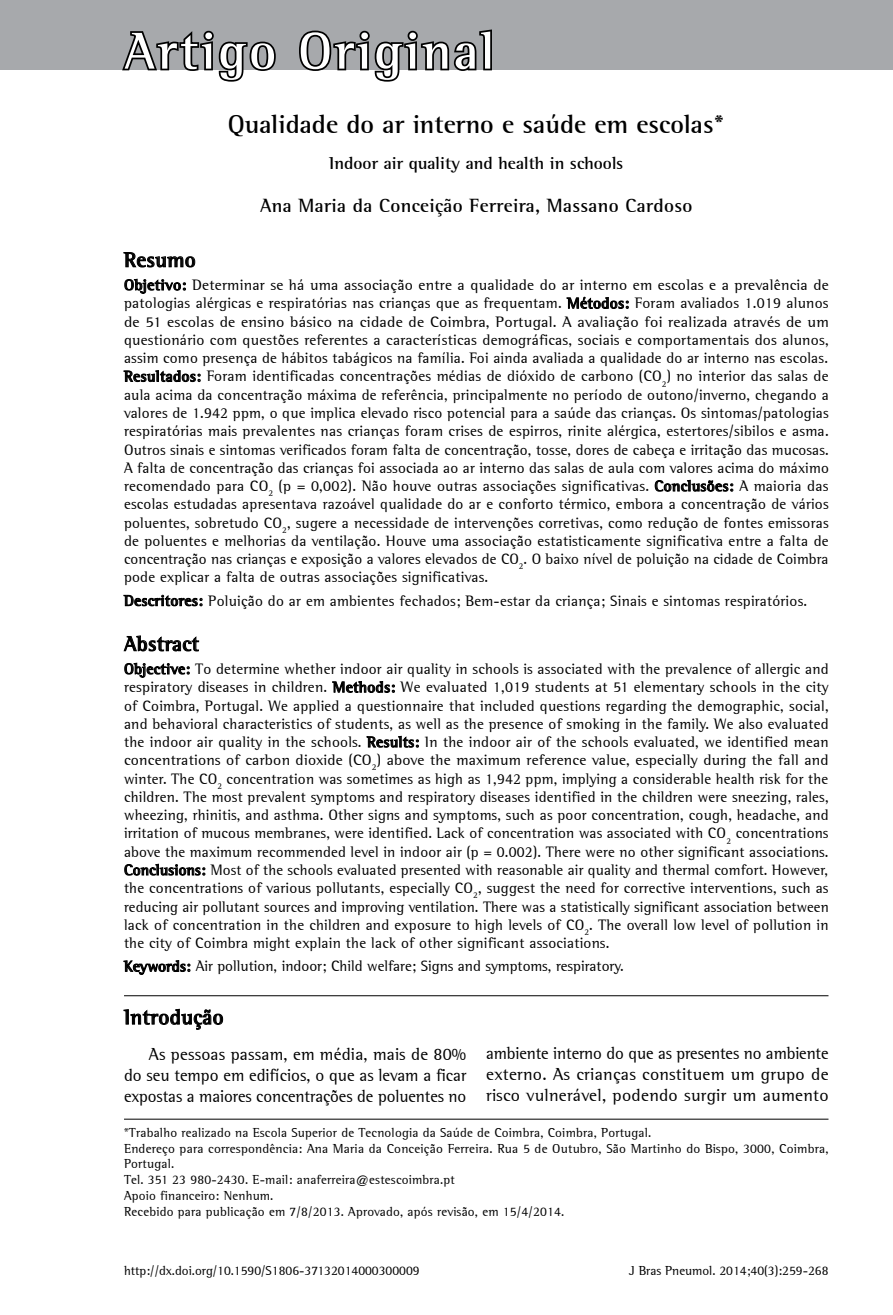
<style>
.page{position:relative;width:893px;height:1315px;background:#fff}
.page>*{position:absolute;margin:0;border:0;box-sizing:border-box;transform-origin:0 0}
.t1{font:700 52.5px "Libre Semi Serif S Si";letter-spacing:.05em;color:#fff}
.t2{font:700 26.25px "Libre Semi Serif S Si";color:#000}
.t3{font:700 21px "Libre Semi Serif S Si";letter-spacing:.015em;color:#000}
.t4{font:700 19.25px "Libre Semi Serif S Si";letter-spacing:.015em;color:#000}
.t5{font:17.5px/21px "Libre Semi Serif S Si";color:#000;text-align:justify;scale:.96 1}
.t6{font:17.5px/21px "Libre Semi Serif S Si";color:#000;text-align:justify}
.t7{font:700 17.5px "Libre Semi Serif S Si";color:#000}
.t8{font:15.22px/18.2px "Libre Semi Serif S Si";letter-spacing:.015em;color:#000;text-align:justify}
.t9{font:13.12px/15.8px "Libre Semi Serif S Si";letter-spacing:.015em;color:#000}
.s1{font-weight:700}
</style>
<div class="page">
<div style="left:0;top:0;width:893px;height:70px;background:#a7a9ac"></div>
<hr style="left:124px;top:995px;width:704px;height:1px;background:#000">
<svg style="left:124px;top:252px;width:71px;height:15px"></svg>
<svg style="left:125px;top:279px;width:61px;height:14px"></svg>
<svg style="left:567px;top:296px;width:61px;height:13px"></svg>
<svg style="left:124px;top:370px;width:76px;height:12px"></svg>
<svg style="left:655px;top:480px;width:78px;height:11px"></svg>
<svg style="left:124px;top:595px;width:78px;height:11px"></svg>
<svg style="left:124px;top:636px;width:75px;height:15px"></svg>
<svg style="left:125px;top:663px;width:64px;height:14px"></svg>
<svg style="left:332px;top:681px;width:63px;height:11px"></svg>
<svg style="left:367px;top:736px;width:52px;height:11px"></svg>
<svg style="left:125px;top:864px;width:80px;height:11px"></svg>
<svg style="left:124px;top:960px;width:66px;height:14px"></svg>
<hr style="left:124px;top:1118px;width:704px;height:1px;background:#000">
<svg style="left:124px;top:1009px;width:99px;height:20px"></svg>
<svg style="left:122px;top:30px;width:154px;height:52px"></svg>
<svg style="left:299px;top:29px;width:193px;height:53px"></svg>
<h1 class="t1" style="left:124px;top:19px;width:372px">Artigo Original</h1>
<h2 class="t2" style="left:228px;top:108px;width:498px">Qualidade do ar interno e saúde em escolas*</h2>
<p class="t7" style="left:329px;top:152px;width:296px">Indoor air quality and health in schools</p>
<p class="t4" style="left:260px;top:194px;width:434px">Ana Maria da Conceição Ferreira, Massano Cardoso</p>
<h3 class="t3" style="left:124px;top:247px;width:73px">Resumo</h3>
<p class="t8" style="left:124px;top:276px;width:706px"><span class="s1">Objetivo:</span> Determinar se há uma associação entre a qualidade do ar interno em escolas e a prevalência de patologias alérgicas e respiratórias nas crianças que as frequentam. <span class="s1">Métodos:</span> Foram avaliados 1.019 alunos de 51 escolas de ensino básico na cidade de Coimbra, Portugal. A avaliação foi realizada através de um questionário com questões referentes a características demográficas, sociais e comportamentais dos alunos, assim como presença de hábitos tabágicos na família. Foi ainda avaliada a qualidade do ar interno nas escolas.<br><span class="s1">Resultados:</span> Foram identificadas concentrações médias de dióxido de carbono (CO<sub>2</sub>) no interior das salas de aula acima da concentração máxima de referência, principalmente no período de outono/inverno, chegando a valores de 1.942 ppm, o que implica elevado risco potencial para a saúde das crianças. Os sintomas/patologias respiratórias mais prevalentes nas crianças foram crises de espirros, rinite alérgica, estertores/sibilos e asma.<br>Outros sinais e sintomas verificados foram falta de concentração, tosse, dores de cabeça e irritação das mucosas.<br>A falta de concentração das crianças foi associada ao ar interno das salas de aula com valores acima do máximo recomendado para CO<sub>2</sub> (p = 0,002). Não houve outras associações significativas. <span class="s1">Conclusões:</span> A maioria das escolas estudadas apresentava razoável qualidade do ar e conforto térmico, embora a concentração de vários poluentes, sobretudo CO<sub>2</sub>, sugere a necessidade de intervenções corretivas, como redução de fontes emissoras de poluentes e melhorias da ventilação. Houve uma associação estatisticamente significativa entre a falta de concentração nas crianças e exposição a valores elevados de CO<sub>2</sub>. O baixo nível de poluição na cidade de Coimbra pode explicar a falta de outras associações significativas.</p>
<p class="t8" style="left:124px;top:591px;width:685px"><span class="s1">Descritores:</span> Poluição do ar em ambientes fechados; Bem-estar da criança; Sinais e sintomas respiratórios.</p>
<h3 class="t3" style="left:124px;top:631px;width:77px">Abstract</h3>
<p class="t8" style="left:124px;top:659px;width:706px"><span class="s1">Objective:</span> To determine whether indoor air quality in schools is associated with the prevalence of allergic and respiratory diseases in children. <span class="s1">Methods:</span> We evaluated 1,019 students at 51 elementary schools in the city of Coimbra, Portugal. We applied a questionnaire that included questions regarding the demographic, social, and behavioral characteristics of students, as well as the presence of smoking in the family. We also evaluated the indoor air quality in the schools. <span class="s1">Results:</span> In the indoor air of the schools evaluated, we identified mean concentrations of carbon dioxide (CO<sub>2</sub>) above the maximum reference value, especially during the fall and winter. The CO<sub>2</sub> concentration was sometimes as high as 1,942 ppm, implying a considerable health risk for the children. The most prevalent symptoms and respiratory diseases identified in the children were sneezing, rales, wheezing, rhinitis, and asthma. Other signs and symptoms, such as poor concentration, cough, headache, and irritation of mucous membranes, were identified. Lack of concentration was associated with CO<sub>2</sub> concentrations above the maximum recommended level in indoor air (p = 0.002). There were no other significant associations.<br><span class="s1">Conclusions:</span> Most of the schools evaluated presented with reasonable air quality and thermal comfort. However, the concentrations of various pollutants, especially CO<sub>2</sub>, suggest the need for corrective interventions, such as reducing air pollutant sources and improving ventilation. There was a statistically significant association between lack of concentration in the children and exposure to high levels of CO<sub>2</sub>. The overall low level of pollution in the city of Coimbra might explain the lack of other significant associations.</p>
<p class="t8" style="left:124px;top:957px;width:501px"><span class="s1">Keywords:</span> Air pollution, indoor; Child welfare; Signs and symptoms, respiratory.</p>
<h3 class="t3" style="left:124px;top:1004px;width:101px">Introdução</h3>
<p class="t6" style="left:124px;top:1043px;width:344px;text-indent:25px">As pessoas passam, em média, mais de 80% do seu tempo em edifícios, o que as levam a ficar expostas a maiores concentrações de poluentes no</p>
<p class="t5" style="left:486px;top:1042px;width:358px">ambiente interno do que as presentes no ambiente externo. As crianças constituem um grupo de risco vulnerável, podendo surgir um aumento</p>
<p class="t9" style="left:124px;top:1124px;width:706px">*Trabalho realizado na Escola Superior de Tecnologia da Saúde de Coimbra, Coimbra, Portugal.<br>Endereço para correspondência: Ana Maria da Conceição Ferreira. Rua 5 de Outubro, São Martinho do Bispo, 3000, Coimbra, Portugal.<br>Tel. 351 23 980-2430. E-mail: anaferreira@estescoimbra.pt<br>Apoio financeiro: Nenhum.<br>Recebido para publicação em 7/8/2013. Aprovado, após revisão, em 15/4/2014.</p>
<p class="t9" style="left:124px;top:1263px;width:297px">http://dx.doi.org/10.1590/S1806-37132014000300009</p>
<p class="t9" style="left:629px;top:1263px;width:201px">J Bras Pneumol. 2014;40(3):259-268</p>
</div>
